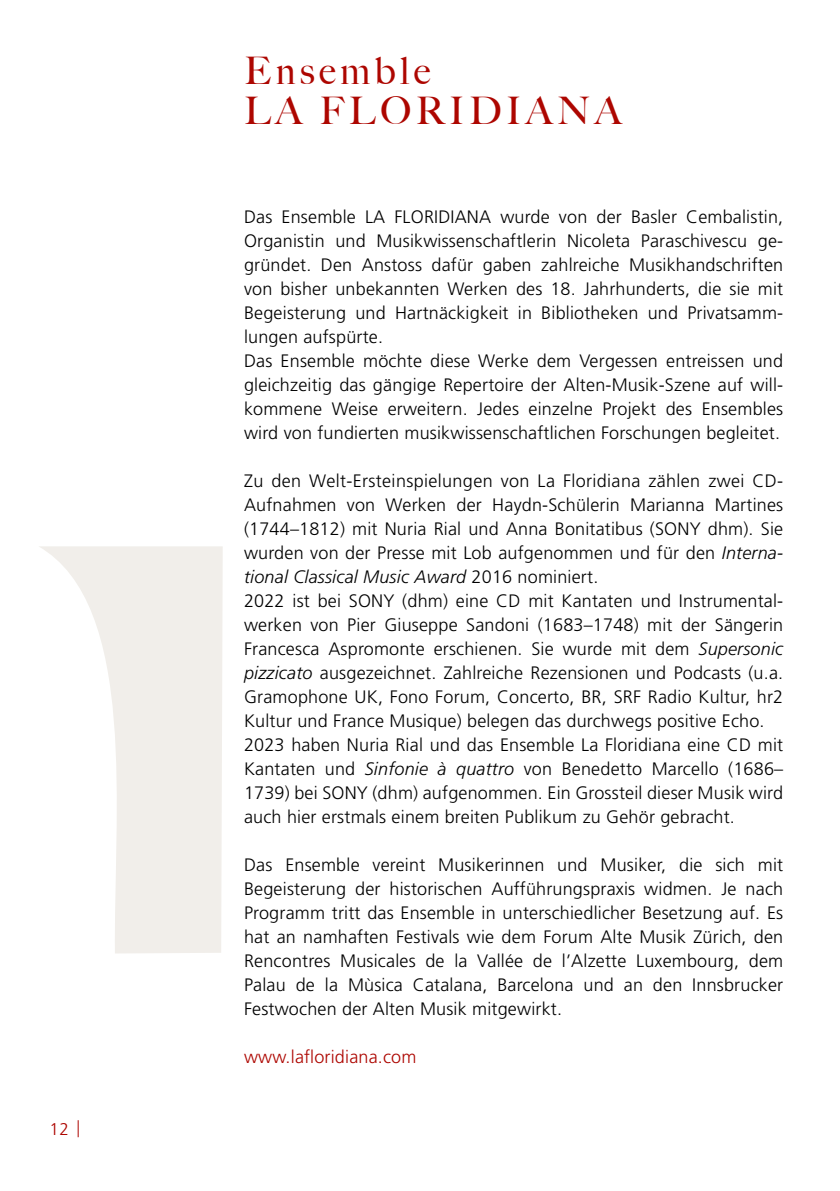
<style>
.page{position:relative;width:840px;height:1191px;background:#fff}
.page>*{position:absolute;margin:0;border:0;box-sizing:border-box;transform-origin:0 0}
.t1{font:500 38px/40px "Big Caslon";letter-spacing:.12em;color:#ad0600}
.t2{font:300 18px/24px "Frutiger LT Std";letter-spacing:.01em;color:#000}
.t3{font:300 18px "Frutiger LT Std";letter-spacing:.01em;color:#ad0600}
.t4{font:300 17px "Frutiger LT Std";color:#ad0600}
.s1{font-style:italic}
</style>
<div class="page">
<svg style="left:78px;top:1120px;width:1px;height:17px"></svg>
<svg style="left:39px;top:546px;width:183px;height:407px;fill:#f1eeea"></svg>
<p class="t4" style="left:50px;top:1119px;width:21px">12</p>
<h1 class="t1" style="left:244px;top:49px;width:379px">Ensemble<br>LA FLORIDIANA</h1>
<p class="t2" style="left:244px;top:205px;width:540px">Das Ensemble LA FLORIDIANA wurde von der Basler Cembalistin, Organistin und Musikwissenschaftlerin Nicoleta Paraschivescu ge&shy;gründet. Den Anstoss dafür gaben zahlreiche Musikhandschriften von bisher unbekannten Werken des 18. Jahrhunderts, die sie mit Begeisterung und Hartnäckigkeit in Bibliotheken und Privatsamm&shy;lungen aufspürte.<br>Das Ensemble möchte diese Werke dem Vergessen entreissen und gleichzeitig das gängige Repertoire der Alten-Musik-Szene auf will&shy;kommene Weise erweitern. Jedes einzelne Projekt des Ensembles wird von fundierten musikwissenschaftlichen Forschungen begleitet.</p>
<p class="t2" style="left:244px;top:469px;width:540px">Zu den Welt-Ersteinspielungen von La Floridiana zählen zwei CD-Aufnahmen von Werken der Haydn-Schülerin Marianna Martines (1744–1812) mit Nuria Rial und Anna Bonitatibus (SONY dhm). Sie wurden von der Presse mit Lob aufgenommen und für den <span class="s1">Interna&shy;tional Classical Music Award</span> 2016 nominiert.<br>2022 ist bei SONY (dhm) eine CD mit Kantaten und Instrumental&shy;werken von Pier Giuseppe Sandoni (1683–1748) mit der Sängerin Francesca Aspromonte erschienen. Sie wurde mit dem <span class="s1">Supersonic pizzicato</span> ausgezeichnet. Zahlreiche Rezensionen und Podcasts (u.a.<br>Gramophone UK, Fono Forum, Concerto, BR, SRF Radio Kultur, hr2<br>Kultur und France Musique) belegen das durchwegs positive Echo.<br>2023 haben Nuria Rial und das Ensemble La Floridiana eine CD mit Kantaten und <span class="s1">Sinfonie à quattro</span> von Benedetto Marcello (1686– 1739) bei SONY (dhm) aufgenommen. Ein Grossteil dieser Musik wird auch hier erstmals einem breiten Publikum zu Gehör gebracht.</p>
<p class="t2" style="left:244px;top:853px;width:540px;text-align:justify">Das Ensemble vereint Musikerinnen und Musiker, die sich mit Begeisterung der historischen Aufführungspraxis widmen. Je nach Programm tritt das Ensemble in unterschiedlicher Besetzung auf. Es hat an namhaften Festivals wie dem Forum Alte Musik Zürich, den Rencontres Musicales de la Vallée de l’Alzette Luxembourg, dem Palau de la Mùsica Catalana, Barcelona und an den Innsbrucker Festwochen der Alten Musik mitgewirkt.</p>
<p class="t3" style="left:244px;top:1046px;width:174px">www.lafloridiana.com</p>
</div>
